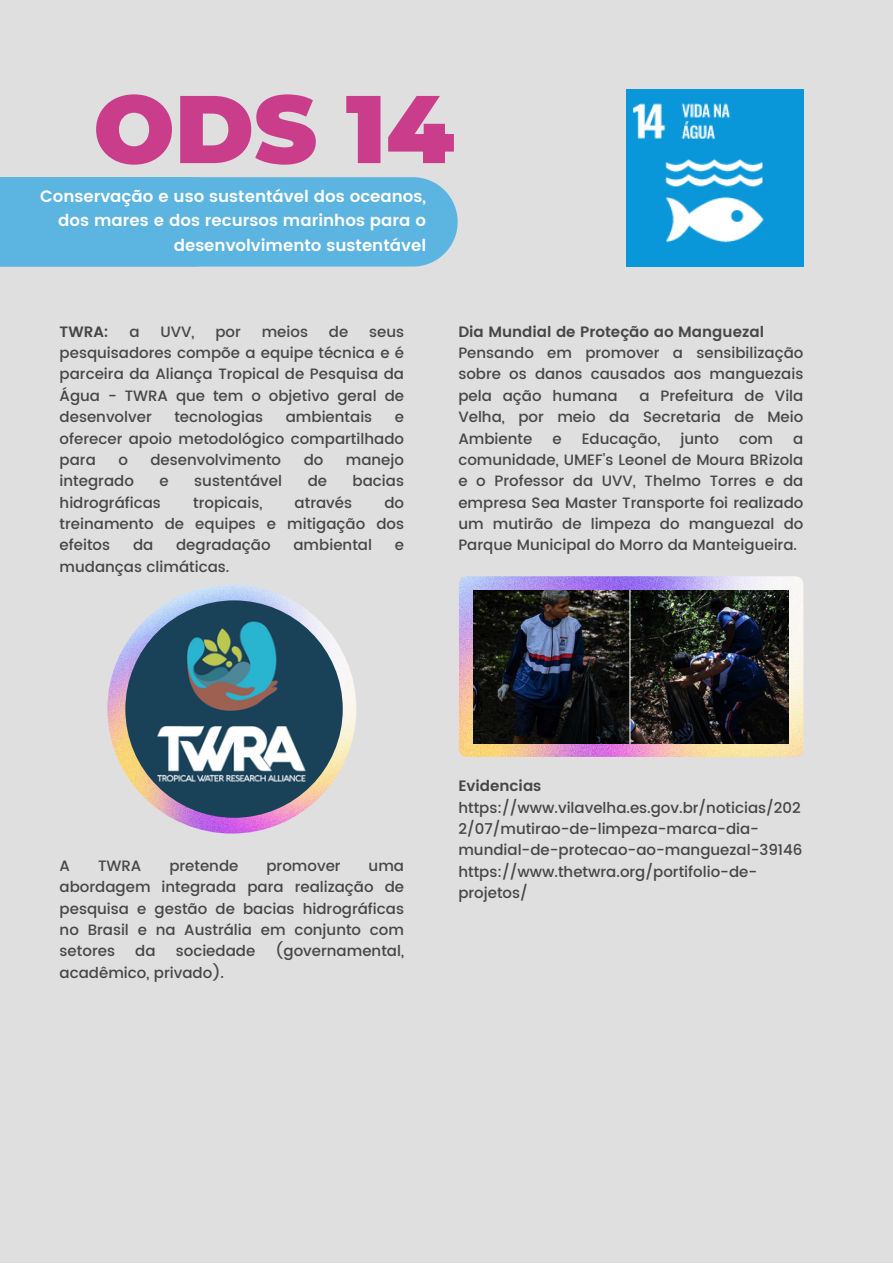
<style>
.page{position:relative;width:893px;height:1264px;background:#fff}
.page>*{position:absolute;margin:0;border:0;box-sizing:border-box;transform-origin:0 0}
.t1{font:900 95.85px "Montserrat";color:#c93d8a}
.t2{font:600 16.5px/24.8px "Poppins";color:#fff;text-align:right}
.t3{font:500 15px/21.3px "Poppins";color:#474545;text-align:justify}
.t4{font:600 15px "Poppins";color:#474545}
</style>
<div class="page">
<div style="left:0;top:0;width:892px;height:1262px;background:#dfdfdf"></div>
<img style="left:626px;top:89px;width:177px;height:178px">
<div style="left:0;top:177px;width:457px;height:89px;background:#5cb4e1"></div>
<img style="left:107px;top:584px;width:249px;height:249px;border-radius:50%">
<img style="left:125px;top:600px;width:218px;height:217px;border-radius:50%">
<img style="left:459px;top:576px;width:344px;height:181px;border-radius:8px">
<img style="left:473px;top:590px;width:315px;height:153px">
<p class="t1" style="left:93px;top:70px;width:362px">ODS 14</p>
<p class="t2" style="left:40px;top:183px;width:387px">Conservação e uso sustentável dos oceanos, dos mares e dos recursos marinhos para o desenvolvimento sustentável</p>
<p class="t4" style="left:60px;top:323px;width:51px">TWRA:</p>
<p class="t3" style="left:129px;top:321px;width:12px">a</p>
<p class="t3" style="left:160px;top:321px;width:36px">UVV,</p>
<p class="t3" style="left:215px;top:321px;width:27px">por</p>
<p class="t3" style="left:262px;top:321px;width:48px">meios</p>
<p class="t3" style="left:329px;top:321px;width:21px">de</p>
<p class="t3" style="left:60px;top:321px;width:346px;text-indent:309px">seus pesquisadores compõe a equipe técnica e é parceira da Aliança Tropical de Pesquisa da Água - TWRA que tem o objetivo geral de desenvolver</p>
<p class="t3" style="left:174px;top:406px;width:90px">tecnologias</p>
<p class="t3" style="left:286px;top:406px;width:88px">ambientais</p>
<p class="t3" style="left:60px;top:406px;width:346px;text-indent:335px">e oferecer apoio metodológico compartilhado para</p>
<p class="t3" style="left:118px;top:449px;width:11px">o</p>
<p class="t3" style="left:150px;top:449px;width:132px">desenvolvimento</p>
<p class="t3" style="left:303px;top:449px;width:21px">do</p>
<p class="t3" style="left:346px;top:449px;width:60px">manejo</p>
<p class="t3" style="left:60px;top:470px;width:76px">integrado</p>
<p class="t3" style="left:159px;top:470px;width:11px">e</p>
<p class="t3" style="left:194px;top:470px;width:89px">sustentável</p>
<p class="t3" style="left:308px;top:470px;width:21px">de</p>
<p class="t3" style="left:352px;top:470px;width:53px">bacias</p>
<p class="t3" style="left:60px;top:492px;width:103px">hidrográficas</p>
<p class="t3" style="left:193px;top:492px;width:71px">tropicais,</p>
<p class="t3" style="left:294px;top:492px;width:59px">através</p>
<p class="t3" style="left:60px;top:492px;width:346px;text-indent:325px">do treinamento de equipes e mitigação dos efeitos</p>
<p class="t3" style="left:133px;top:534px;width:22px">da</p>
<p class="t3" style="left:176px;top:534px;width:96px">degradação</p>
<p class="t3" style="left:293px;top:534px;width:80px">ambiental</p>
<p class="t3" style="left:395px;top:534px;width:11px">e</p>
<p class="t3" style="left:60px;top:556px;width:171px">mudanças climáticas.</p>
<p class="t4" style="left:458px;top:323px;width:307px">Dia Mundial de Proteção ao Manguezal</p>
<p class="t3" style="left:458px;top:342px;width:346px">Pensando em promover a sensibilização sobre os danos causados aos manguezais pela ação humana</p>
<p class="t3" style="left:458px;top:385px;width:346px;text-indent:181px">a Prefeitura de Vila Velha, por meio da Secretaria de Meio Ambiente</p>
<p class="t3" style="left:552px;top:428px;width:11px">e</p>
<p class="t3" style="left:581px;top:428px;width:80px">Educação,</p>
<p class="t3" style="left:680px;top:428px;width:40px">junto</p>
<p class="t3" style="left:739px;top:428px;width:36px">com</p>
<p class="t3" style="left:458px;top:428px;width:346px;text-indent:335px">a comunidade, UMEF’s Leonel de Moura BRizola e o Professor da UVV, Thelmo Torres e da empresa Sea Master Transporte foi realizado um mutirão de limpeza do manguezal do Parque Municipal do Morro da Manteigueira.</p>
<p class="t3" style="left:60px;top:855px;width:12px">A</p>
<p class="t3" style="left:98px;top:855px;width:45px">TWRA</p>
<p class="t3" style="left:169px;top:855px;width:71px">pretende</p>
<p class="t3" style="left:266px;top:855px;width:76px">promover</p>
<p class="t3" style="left:60px;top:855px;width:346px;text-indent:309px">uma abordagem integrada para realização de pesquisa e gestão de bacias hidrográficas no Brasil e na Austrália em conjunto com setores</p>
<p class="t3" style="left:135px;top:940px;width:22px">da</p>
<p class="t3" style="left:176px;top:940px;width:81px">sociedade</p>
<p class="t3" style="left:275px;top:940px;width:130px">(governamental,</p>
<p class="t3" style="left:60px;top:961px;width:166px">acadêmico, privado).</p>
<p class="t4" style="left:458px;top:777px;width:85px">Evidencias</p>
<p class="t3" style="left:458px;top:796px;width:345px;text-align:left">https://www.vilavelha.es.gov.br/noticias/202<br>2/07/mutirao-de-limpeza-marca-dia&shy;mundial-de-protecao-ao-manguezal-39146</p>
<p class="t3" style="left:458px;top:860px;width:300px">https://www.thetwra.org/portifolio-de&shy;projetos/</p>
</div>
